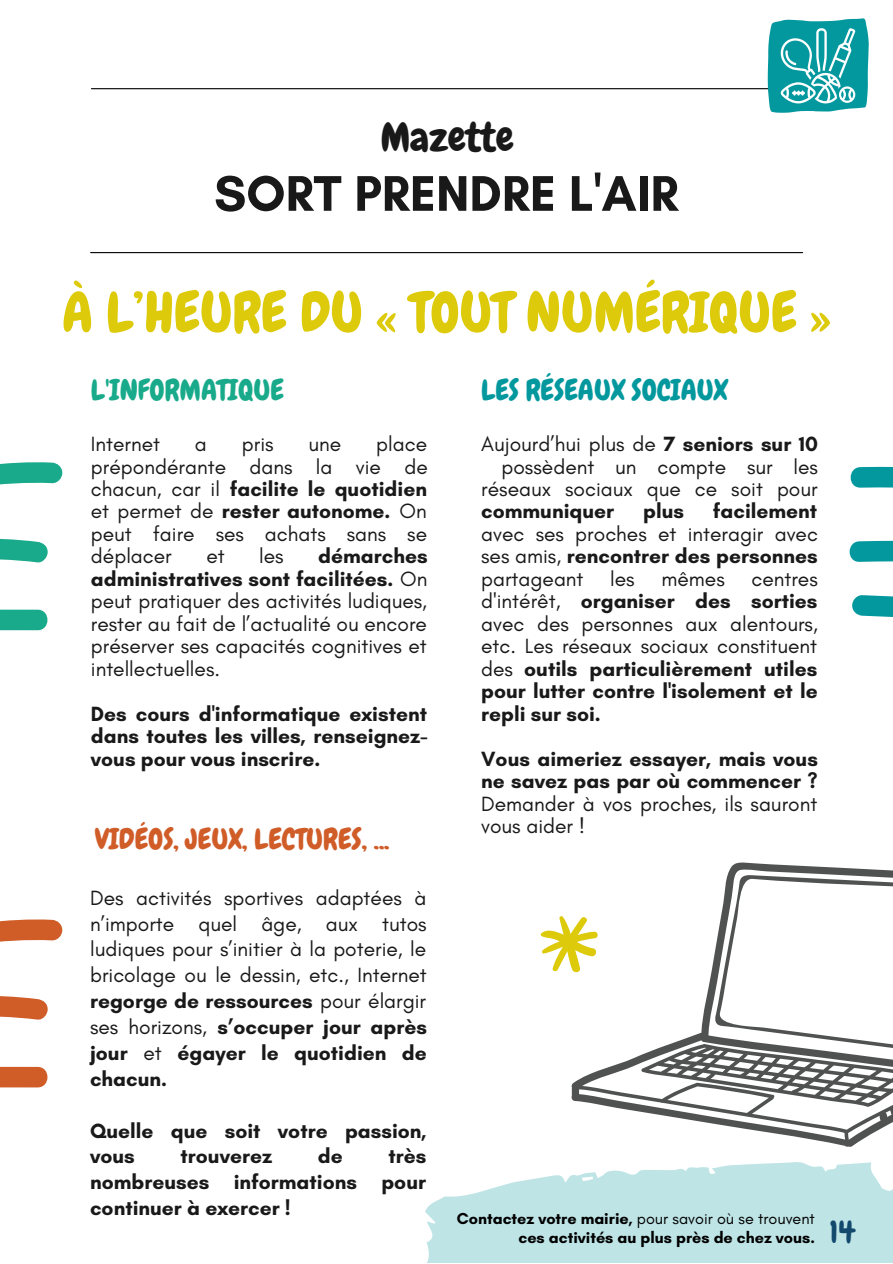
<style>
.page{position:relative;width:893px;height:1264px;background:#fff}
.page>*{position:absolute;margin:0;border:0;box-sizing:border-box;transform-origin:0 0}
.t1{font:55.5px "Chewy";color:#ddca0a}
.t2{font:700 51px "Glacial Indifference";color:#191919}
.t3{font:40.2px "Chewy";color:#191919}
.t4{font:28.8px "Chewy";color:#d05c28}
.t5{font:28.8px "Chewy";color:#03989e}
.t6{font:28.8px "Chewy";color:#18aa8a}
.t7{font:21px/22.5px "Glacial Indifference";color:#191919;text-align:justify}
.t8{font:700 21px/22.5px "Glacial Indifference";color:#191919;text-align:justify}
.t9{font:700 16.2px/19px "Glacial Indifference";color:#000}
.s1{font-weight:700}
.s2{font-weight:400}
.s3{font-family:"Chewy";font-weight:400;font-size:31.35px;color:#12496d}
</style>
<div class="page">
<hr style="left:91px;top:252px;width:711px;height:1px;background:#000">
<hr style="left:91px;top:88px;width:712px;height:1px;background:#000">
<svg style="left:767px;top:18px;width:101px;height:95px"></svg>
<svg style="left:0;top:462px;width:62px;height:23px"></svg>
<svg style="left:0;top:538px;width:48px;height:25px"></svg>
<svg style="left:0;top:609px;width:48px;height:21px"></svg>
<svg style="left:0;top:919px;width:62px;height:23px"></svg>
<svg style="left:0;top:996px;width:48px;height:24px"></svg>
<svg style="left:0;top:1066px;width:48px;height:21px"></svg>
<svg style="left:850px;top:466px;width:42px;height:22px"></svg>
<svg style="left:849px;top:540px;width:43px;height:22px"></svg>
<svg style="left:852px;top:595px;width:40px;height:22px"></svg>
<svg style="left:540px;top:916px;width:31px;height:56px"></svg>
<svg style="left:571px;top:862px;width:321px;height:284px"></svg>
<svg style="left:640px;top:873px;width:252px;height:233px"></svg>
<svg style="left:425px;top:1162px;width:467px;height:100px;background:#c6e7e9"></svg>
<h3 class="t3" style="left:380px;top:112px;width:135px">Mazette</h3>
<h2 class="t2" style="left:214px;top:162px;width:466px">SORT PRENDRE L'AIR</h2>
<h1 class="t1" style="left:62px;top:277px;width:769px">À L’HEURE DU « TOUT NUMÉRIQUE »</h1>
<h3 class="t6" style="left:91px;top:372px;width:194px">L'INFORMATIQUE</h3>
<p class="t7" style="left:91px;top:432px;width:71px">Internet</p>
<p class="t7" style="left:195px;top:432px;width:13px">a</p>
<p class="t7" style="left:242px;top:432px;width:33px">pris</p>
<p class="t7" style="left:308px;top:432px;width:34px">une</p>
<p class="t7" style="left:91px;top:432px;width:338px;text-indent:285px">place prépondérante dans la vie de chacun, car il <span class="s1">facilite le quotidien </span>et permet de <span class="s1">rester autonome.</span> On peut faire ses achats sans se déplacer</p>
<p class="t7" style="left:91px;top:545px;width:338px;text-indent:227px"><span class="s1">démarches administratives sont facilitées.</span> On peut pratiquer des activités ludiques, rester au fait de l’actualité ou encore préserver ses capacités cognitives et intellectuelles.</p>
<p class="t8" style="left:91px;top:702px;width:338px">Des cours d'informatique existent dans toutes les villes, renseignez&shy;vous pour vous inscrire.</p>
<p class="t7" style="left:206px;top:545px;width:20px">et</p>
<p class="t7" style="left:259px;top:545px;width:26px">les</p>
<h3 class="t4" style="left:95px;top:820px;width:296px">VIDÉOS, JEUX, LECTURES, ...</h3>
<p class="t7" style="left:90px;top:884px;width:338px;line-height:25.8px">Des activités sportives adaptées à n’importe quel âge, aux tutos ludiques pour s’initier à la poterie, le bricolage ou le dessin, etc., Internet <span class="s1">regorge de ressources</span> pour élargir ses horizons, <span class="s1">s’occuper jour après jour</span> et <span class="s1">égayer le quotidien de chacun.</span></p>
<p class="t8" style="left:90px;top:1117px;width:338px;line-height:25.8px">Quelle que soit votre passion, vous</p>
<p class="t8" style="left:180px;top:1144px;width:93px">trouverez</p>
<p class="t8" style="left:318px;top:1144px;width:26px">de</p>
<p class="t8" style="left:90px;top:1143px;width:338px;line-height:25.8px;text-indent:298px">très nombreuses informations pour continuer à exercer !</p>
<h3 class="t5" style="left:481px;top:372px;width:248px">LES RÉSEAUX SOCIAUX</h3>
<p class="t7" style="left:481px;top:432px;width:338px;text-align:right">Aujourd’hui plus de <span class="s1">7 seniors sur 10 </span>possèdent un compte sur les réseaux sociaux que ce soit pour</p>
<p class="t8" style="left:481px;top:500px;width:134px">communiquer</p>
<p class="t8" style="left:643px;top:500px;width:42px">plus</p>
<p class="t8" style="left:712px;top:500px;width:106px">facilement</p>
<p class="t7" style="left:481px;top:522px;width:338px">avec ses proches et interagir avec ses amis, <span class="s1">rencontrer des personnes </span>partageant</p>
<p class="t7" style="left:610px;top:567px;width:26px">les</p>
<p class="t7" style="left:661px;top:567px;width:65px">mêmes</p>
<p class="t8" style="left:481px;top:567px;width:338px;text-indent:270px"><span class="s2">centres d'intérêt,</span> organiser des sorties <span class="s2">avec des personnes aux alentours, etc. Les réseaux sociaux constituent des</span> outils particulièrement utiles pour lutter contre l'isolement et le repli sur soi.</p>
<p class="t8" style="left:481px;top:747px;width:338px">Vous aimeriez essayer, mais vous ne savez pas par où commencer ?</p>
<p class="t7" style="left:481px;top:792px;width:337px">Demander à vos proches, ils sauront vous aider !</p>
<p class="t9" style="left:518px;top:1208px;width:338px;text-indent:-62px">Contactez votre mairie, <span class="s2">pour savoir où se trouvent<br></span>ces activités au plus près de chez vous. <span class="s3">14</span></p>
</div>
